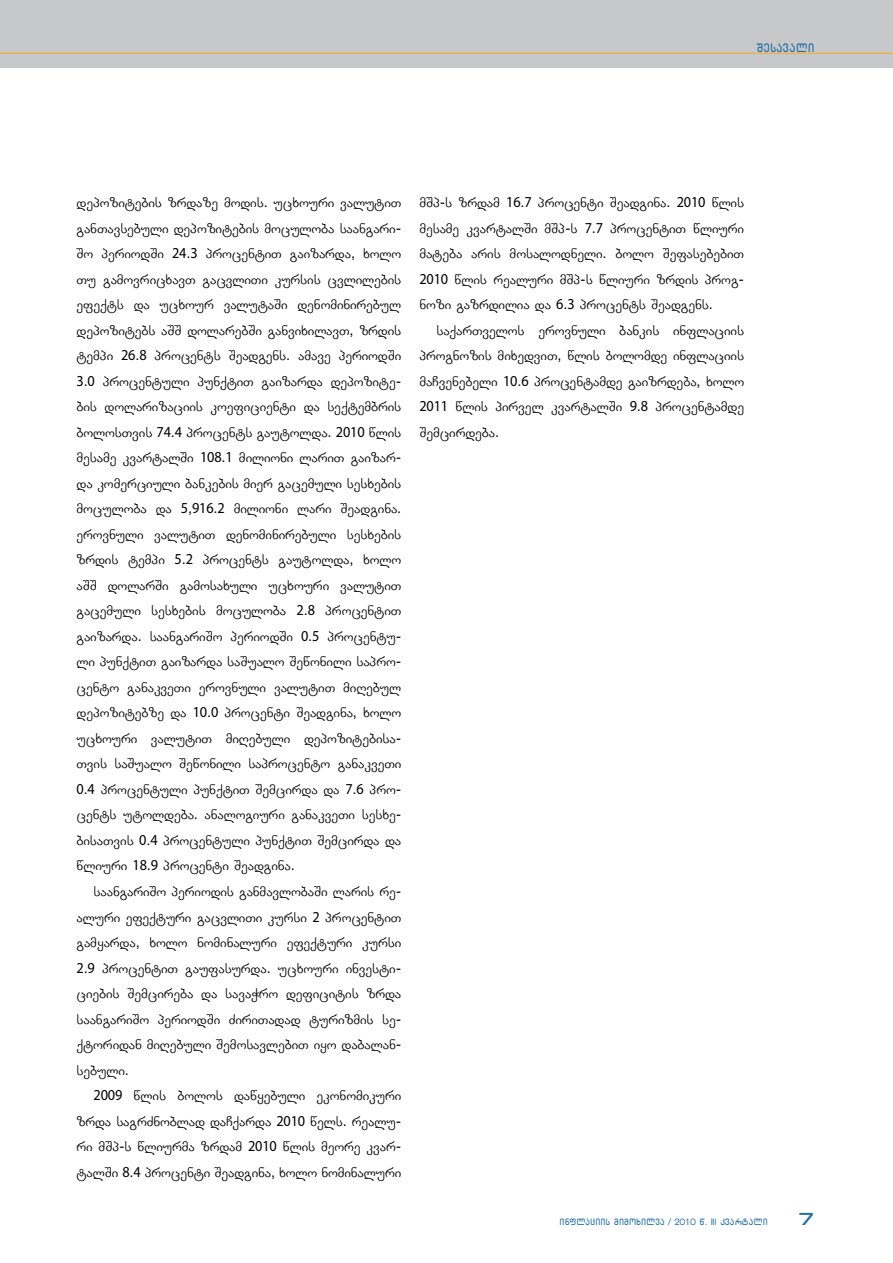
<style>
.page{position:relative;width:893px;height:1263px;background:#fff}
.page>*{position:absolute;margin:0;border:0;box-sizing:border-box;transform-origin:0 0}
.t1{font:18px "Gotthard";color:#1e6ea6}
.t2{font:14.25px/25.5px "A Kolkhety N";letter-spacing:-.01em;color:#000;text-align:justify}
.t3{font:12px "Sanet";color:#1e6ea6}
.t4{font:9px "Sanet";color:#1e6ea6}
</style>
<div class="page">
<div style="left:0;top:0;width:893px;height:68px;background:#c7c8ca"></div>
<hr style="left:0;top:53px;width:893px;height:1px;background:#faa61a">
<p class="t3" style="left:756px;top:40px;width:60px">SESAVALI</p>
<p class="t2" style="left:77px;top:189px;width:326px">DEPOZITEBIS ZRDAZE MODIS. UCXOURI VALUTIT GANTAVSEBULI DEPOZITEBIS MOCULOBA SAANGARI-SO PERIODSI 24.3 PROCENTIT GAIZARDA, XOLO TU GAMOVRICXAVT GACVLITI KURSIS CVLILEBIS EFEQTS DA UCXOUR VALUTASI DENOMINIREBUL DEPOZITEBS ASS DOLAREBSI GANVIXILAVT, ZRDIS TEMPI 26.8 PROCENTS SEADGENS. AMAVE PERIODSI 3.0 PROCENTULI PUNQTIT GAIZARDA DEPOZITE-BIS DOLARIZACIIS KOEFICIENTI DA SEQTEMBRIS BOLOSTVIS 74.4 PROCENTS GAUTOLDA. 2010 WLIS MESAME KVARTALSI 108.1 MILIONI LARIT GAIZAR-DA KOMERCIULI BANKEBIS MIER GACEMULI SESXEBIS MOCULOBA DA 5,916.2 MILIONI LARI SEADGINA.<br>EROVNULI VALUTIT DENOMINIREBULI SESXEBIS ZRDIS TEMPI 5.2 PROCENTS GAUTOLDA, XOLO ASS DOLARSI GAMOSAXULI UCXOURI VALUTIT GACEMULI SESXEBIS MOCULOBA 2.8 PROCENTIT GAIZARDA. SAANGARISO PERIODSI 0.5 PROCENTU-LI PUNQTIT GAIZARDA SASUALO SEWONILI SAPRO-CENTO GANAKVETI EROVNULI VALUTIT MIREBUL DEPOZITEBZE DA 10.0 PROCENTI SEADGINA, XOLO UCXOURI VALUTIT MIREBULI DEPOZITEBISA-TVIS SASUALO SEWONILI SAPROCENTO GANAKVETI 0.4 PROCENTULI PUNQTIT SEMCIRDA DA 7.6 PRO-CENTS UTOLDEBA. ANALOGIURI GANAKVETI SESXE-BISATVIS 0.4 PROCENTULI PUNQTIT SEMCIRDA DA WLIURI 18.9 PROCENTI SEADGINA.</p>
<p class="t2" style="left:77px;top:878px;width:326px;text-indent:17px">SAANGARISO PERIODIS GANMAVLOBASI LARIS RE-ALURI EFEQTURI GACVLITI KURSI 2 PROCENTIT GAMYARDA, XOLO NOMINALURI EFEQTURI KURSI 2.9 PROCENTIT GAUFASURDA. UCXOURI INVESTI-CIEBIS SEMCIREBA DA SAVAWRO DEFICITIS ZRDA SAANGARISO PERIODSI ZIRITADAD TURIZMIS SE-QTORIDAN MIREBULI SEMOSAVLEBIT IYO DABALAN-SEBULI.</p>
<p class="t2" style="left:77px;top:1082px;width:326px;text-indent:17px">2009 WLIS BOLOS DAWYEBULI EKONOMIKURI ZRDA SAGRZNOBLAD DACQARDA 2010 WELS. REALU-RI MSP-S WLIURMA ZRDAM 2010 WLIS MEORE KVAR-TALSI 8.4 PROCENTI SEADGINA, XOLO NOMINALURI</p>
<p class="t2" style="left:419px;top:189px;width:326px">MSP-S ZRDAM 16.7 PROCENTI SEADGINA. 2010 WLIS MESAME KVARTALSI MSP-S 7.7 PROCENTIT WLIURI MATEBA ARIS MOSALODNELI. BOLO SEFASEBEBIT 2010 WLIS REALURI MSP-S WLIURI ZRDIS PROG-NOZI GAZRDILIA DA 6.3 PROCENTS SEADGENS.</p>
<p class="t2" style="left:419px;top:317px;width:326px;text-indent:17px">SAQARTVELOS EROVNULI BANKIS INFLACIIS PROGNOZIS MIXEDVIT, WLIS BOLOMDE INFLACIIS MACVENEBELI 10.6 PROCENTAMDE GAIZRDEBA, XOLO 2011 WLIS PIRVEL KVARTALSI 9.8 PROCENTAMDE SEMCIRDEBA.</p>
<p class="t4" style="left:560px;top:1217px;width:210px">INFLACIIS MIMOXILVA / 2010 W. III KVARTALI</p>
<p class="t1" style="left:798px;top:1209px;width:18px">7</p>
</div>
